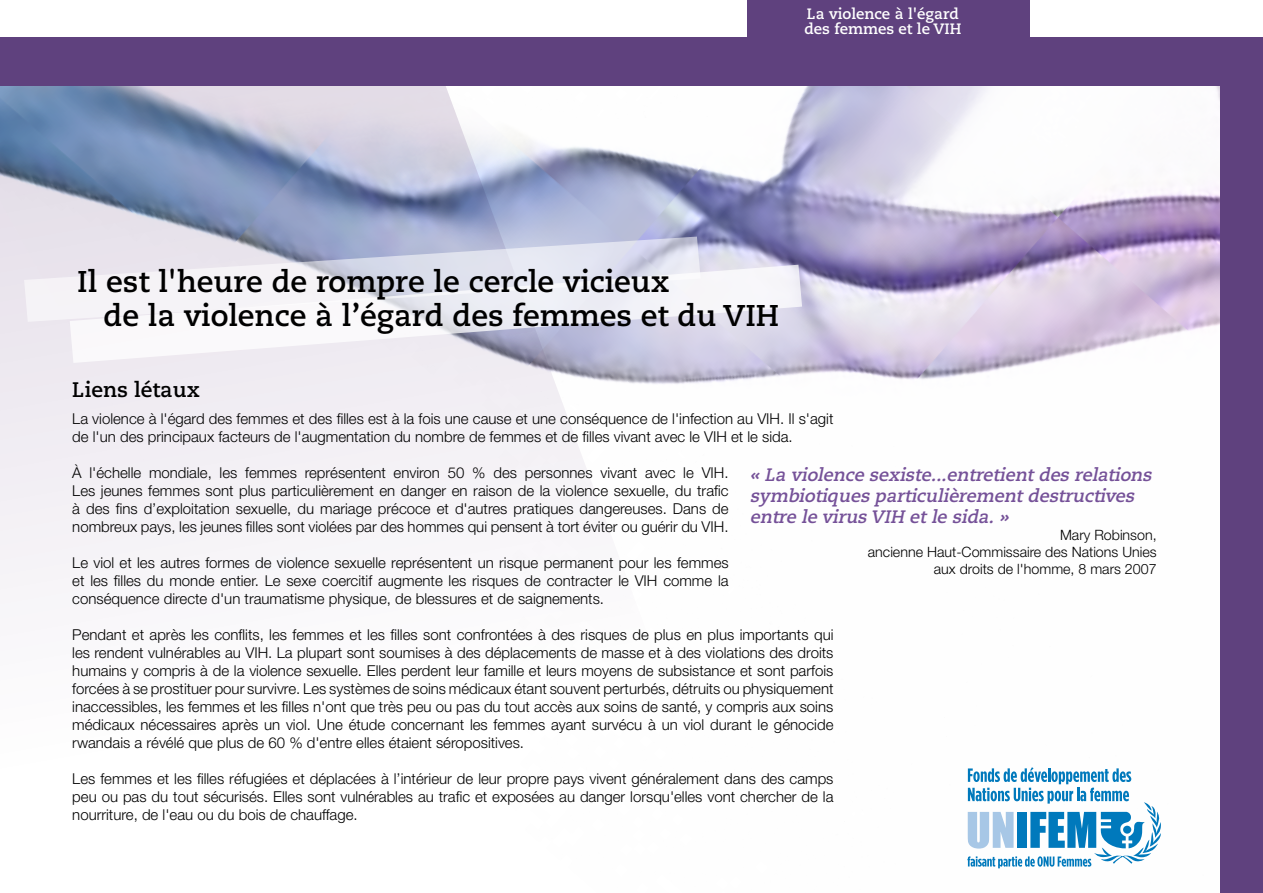
<style>
.page{position:relative;width:1263px;height:893px;background:#fff}
.page>*{position:absolute;margin:0;border:0;box-sizing:border-box;transform-origin:0 0}
.t1{font:700 30px/33.6px "Caecilia LT Std";color:#000}
.t2{font:700 21px "Caecilia LT Std";color:#000}
.t3{font:italic 700 18px/21px "Caecilia LT Std";color:#755198}
.t4{font:300 15px/18px "Helvetica Neue";color:#000;text-align:justify}
.t5{font:700 15px/15px "Caecilia LT Std";color:#fff}
.t6{font:300 14.25px/17.1px "Helvetica Neue";color:#000;text-align:right}
</style>
<div class="page">
<img style="left:738px;top:85px;width:483px;height:808px">
<svg style="left:0;top:85px;width:738px;height:505px"></svg>
<svg style="left:24px;top:237px;width:677px;height:85px;background:#d2d3e3"></svg>
<svg style="left:70px;top:265px;width:732px;height:98px"></svg>
<div style="left:1221px;top:0;width:42px;height:893px;background:#5f417e"></div>
<div style="left:0;top:0;width:1263px;height:85px;background:#5f417e"></div>
<div style="left:1030px;top:0;width:233px;height:36px;background:#fff"></div>
<div style="left:0;top:0;width:746px;height:36px;background:#fff"></div>
<svg style="left:967px;top:767px;width:194px;height:101px"></svg>
<p class="t5" style="left:804px;top:7px;width:158px">La violence à l'égard des femmes et le VIH</p>
<h1 class="t1" style="left:103px;top:265px;width:677px;text-indent:-26px">Il est l'heure de rompre le cercle vicieux<br>de la violence à l’égard des femmes et du VIH</h1>
<h2 class="t2" style="left:72px;top:377px;width:129px">Liens létaux</h2>
<p class="t4" style="left:72px;top:409px;width:763px">La violence à l'égard des femmes et des filles est à la fois une cause et une conséquence de l'infection au VIH. Il s'agit de l'un des principaux facteurs de l'augmentation du nombre de femmes et de filles vivant avec le VIH et le sida.</p>
<p class="t4" style="left:72px;top:463px;width:658px">À l'échelle mondiale, les femmes représentent environ 50 % des personnes vivant avec le VIH.<br>Les jeunes femmes sont plus particulièrement en danger en raison de la violence sexuelle, du trafic à des fins d’exploitation sexuelle, du mariage précoce et d'autres pratiques dangereuses. Dans de nombreux pays, les jeunes filles sont violées par des hommes qui pensent à tort éviter ou guérir du VIH.</p>
<p class="t4" style="left:72px;top:553px;width:658px">Le viol et les autres formes de violence sexuelle représentent un risque permanent pour les femmes et les filles du monde entier. Le sexe coercitif augmente les risques de contracter le VIH comme la conséquence directe d'un traumatisme physique, de blessures et de saignements.</p>
<p class="t4" style="left:72px;top:625px;width:763px">Pendant et après les conflits, les femmes et les filles sont confrontées à des risques de plus en plus importants qui les rendent vulnérables au VIH. La plupart sont soumises à des déplacements de masse et à des violations des droits humains y compris à de la violence sexuelle. Elles perdent leur famille et leurs moyens de subsistance et sont parfois forcées à se prostituer pour survivre. Les systèmes de soins médicaux étant souvent perturbés, détruits ou physiquement inaccessibles, les femmes et les filles n'ont que très peu ou pas du tout accès aux soins de santé, y compris aux soins médicaux nécessaires après un viol. Une étude concernant les femmes ayant survécu à un viol durant le génocide rwandais a révélé que plus de 60 % d'entre elles étaient séropositives.</p>
<p class="t4" style="left:72px;top:769px;width:763px">Les femmes et les filles réfugiées et déplacées à l’intérieur de leur propre pays vivent généralement dans des camps peu ou pas du tout sécurisés. Elles sont vulnérables au trafic et exposées au danger lorsqu'elles vont chercher de la nourriture, de l'eau ou du bois de chauffage.</p>
<p class="t3" style="left:750px;top:465px;width:407px">« La violence sexiste...entretientdes relations symbiotiques particulièrementdestructives entre le virus VIH etle sida.»</p>
<p class="t6" style="left:868px;top:526px;width:290px">Mary Robinson,<br>ancienne Haut-Commissaire des Nations Unies aux droits de l'homme, 8 mars 2007</p>
</div>
